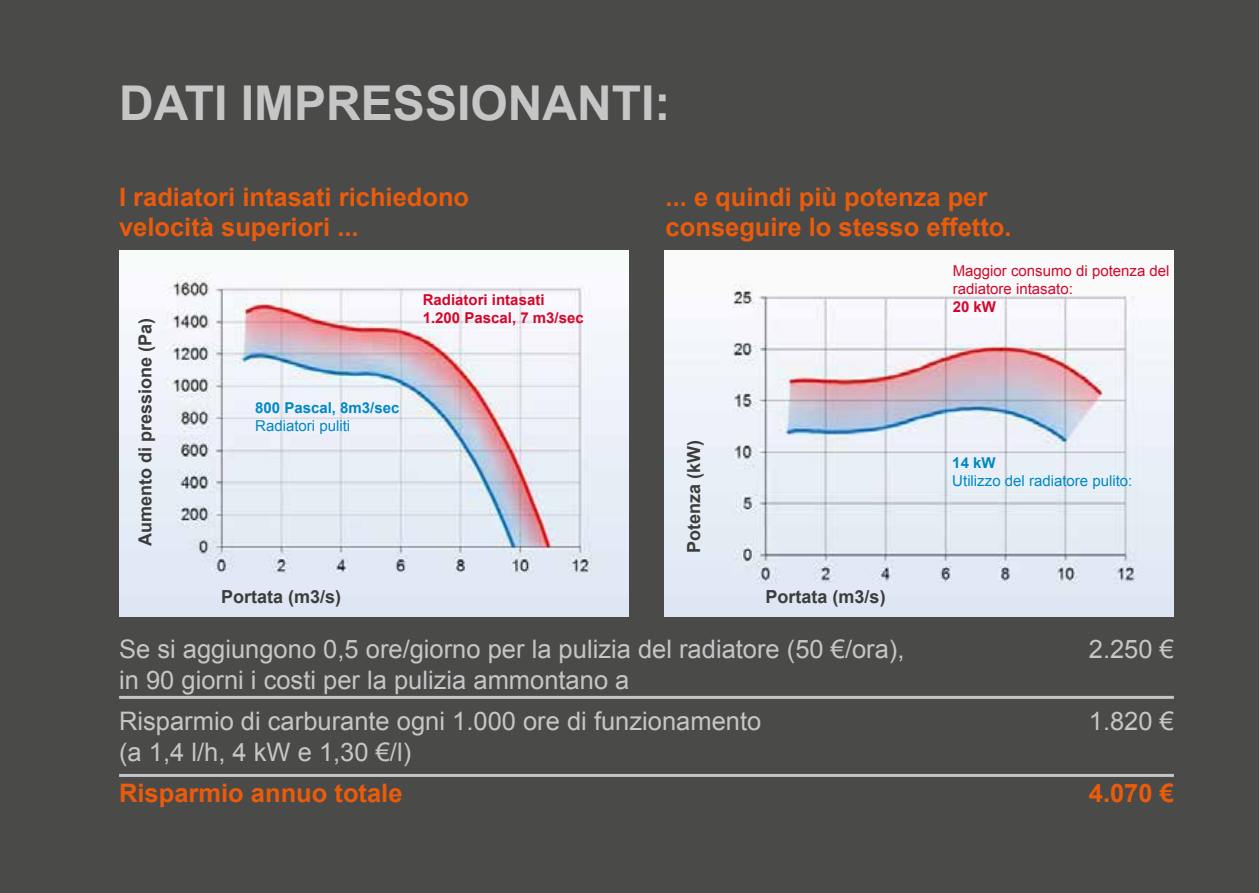
<style>
.page{position:relative;width:1259px;height:893px;background:#4a4a49}
.page>*{position:absolute;margin:0;border:0;box-sizing:border-box;transform-origin:0 0}
.t1{font:700 48px "Arial";color:#c6c6c6}
.t2{font:25.5px/30.6px "Arial";color:#c6c6c6}
.t3{font:700 25.5px/30.6px "Arial";color:#ea5b0b}
.t4{font:700 18px "Arial";color:#3c3c3b}
.t5{font:15px/18px "Arial";color:#d3072a}
.t6{font:15px "Arial";color:#0088c2}
.t7{font:700 15px/18px "Arial";color:#d3072a}
.t8{font:700 15px "Arial";color:#0088c2}
</style>
<div class="page">
<img style="left:119px;top:251px;width:509px;height:365px">
<img style="left:664px;top:251px;width:510px;height:366px">
<hr style="left:119px;top:696px;width:1055px;height:3px;background:#c6c6c6">
<hr style="left:119px;top:774px;width:1055px;height:3px;background:#c6c6c6">
<h1 class="t1" style="left:119px;top:71px;width:553px">DATI IMPRESSIONANTI:</h1>
<p class="t3" style="left:119px;top:182px;width:352px">I radiatori intasati richiedono velocità superiori ...</p>
<p class="t3" style="left:665px;top:182px;width:347px">... e quindi più potenza per conseguire lo stesso effetto.</p>
<p class="t4" style="left:133px;top:546px;width:230px;rotate:-90deg">Aumento di pressione (Pa)</p>
<p class="t7" style="left:423px;top:291px;width:162px">Radiatori intasati<br>1.200 Pascal, 7 m3/sec</p>
<p class="t8" style="left:255px;top:398px;width:146px">800 Pascal, 8m3/sec</p>
<p class="t6" style="left:255px;top:416px;width:97px">Radiatori puliti</p>
<p class="t4" style="left:682px;top:553px;width:115px;rotate:-90deg">Potenza (kW)</p>
<p class="t4" style="left:221px;top:585px;width:122px">Portata (m3/s)</p>
<p class="t4" style="left:765px;top:585px;width:122px">Portata (m3/s)</p>
<p class="t2" style="left:119px;top:634px;width:787px">Se si aggiungono 0,5 ore/giorno per la pulizia del radiatore (50 €/ora), in 90 giorni i costi per la pulizia ammontano a</p>
<p class="t2" style="left:119px;top:706px;width:644px">Risparmio di carburante ogni 1.000 ore di funzionamento (a 1,4 l/h, 4 kW e 1,30 €/l)</p>
<p class="t3" style="left:119px;top:779px;width:285px">Risparmio annuo totale</p>
<p class="t5" style="left:952px;top:262px;width:218px">Maggior consumo di potenza del radiatore intasato:</p>
<p class="t7" style="left:952px;top:298px;width:45px">20 kW</p>
<p class="t8" style="left:952px;top:453px;width:45px">14 kW</p>
<p class="t6" style="left:952px;top:471px;width:182px">Utilizzo del radiatore pulito:</p>
<p class="t2" style="left:1088px;top:634px;width:87px">2.250 €</p>
<p class="t2" style="left:1088px;top:706px;width:87px">1.820 €</p>
<p class="t3" style="left:1088px;top:779px;width:87px">4.070 €</p>
</div>
